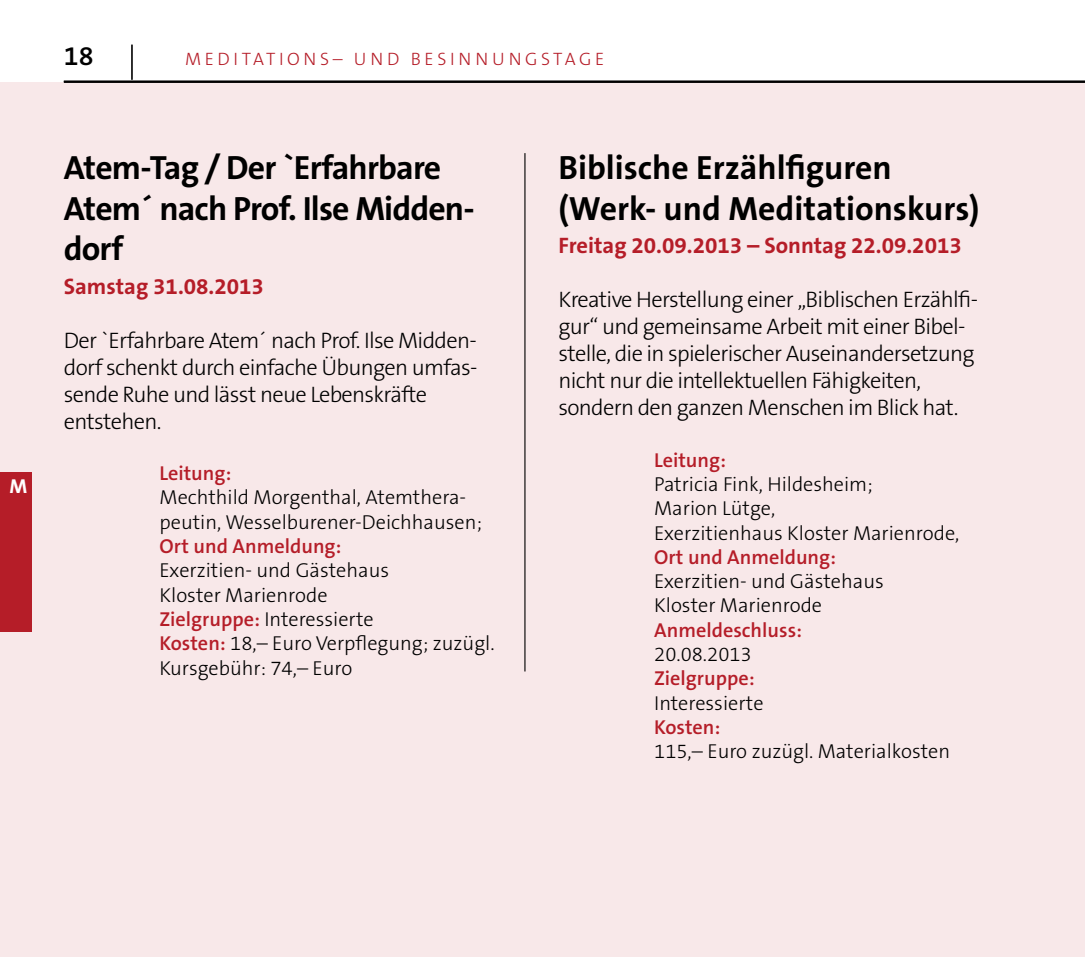
<style>
.page{position:relative;width:1085px;height:957px;background:#fff}
.page>*{position:absolute;margin:0;border:0;box-sizing:border-box;transform-origin:0 0}
.t1{font:700 33.75px/40.5px "The Sans B7";letter-spacing:-.01em;color:#000}
.t2{font:600 27px "The Sans B6";color:#000}
.t3{font:300 22.5px/27px "The Sans B3";letter-spacing:-.03em;color:#000}
.t4{font:700 22.5px "The Sans B7";color:#b51d28}
.t5{font:300 20.25px/24.3px "The Sans B3";color:#000}
.t6{font:600 20.25px "The Sans B6";color:#b51d28}
.t7{font:700 20.25px "The Sans B7";color:#fff}
.t8{font:300 18px "The Sans B3";color:#b51d28}
.s1{font-family:"The Sans B6";font-weight:600;color:#b51d28}
</style>
<div class="page">
<div style="left:0;top:83px;width:1084px;height:874px;background:#f8e8e9"></div>
<div style="left:0;top:472px;width:32px;height:159px;background:#b51d28"></div>
<hr style="left:524px;top:153px;width:1px;height:518px;background:#000">
<hr style="left:64px;top:81px;width:1020px;height:2px;background:#000">
<hr style="left:131px;top:45px;width:1px;height:35px;background:#000">
<p class="t7" style="left:10px;top:476px;width:19px">M</p>
<h2 class="t2" style="left:64px;top:41px;width:31px">18</h2>
<p class="t8" style="left:185px;top:49px;width:33px">Meditations</p>
<p class="t8" style="left:333px;top:49px;width:37px">– und</p>
<p class="t8" style="left:410px;top:49px;width:29px">Besinnungstage</p>
<h1 class="t1" style="left:64px;top:149px;width:412px">Atem-Tag / Der `Erfahrbare<br>Atem´ nach Prof. Ilse Midden&shy;dorf</h1>
<p class="t4" style="left:64px;top:274px;width:201px">Samstag 31.08.2013</p>
<p class="t3" style="left:64px;top:327px;width:415px">Der `Erfahrbare Atem´ nach Prof. Ilse Midden&shy;dorf schenkt durch einfache Übungen umfas&shy;sende Ruhe und lässt neue Lebenskräfte entstehen.</p>
<p class="t6" style="left:159px;top:462px;width:73px">Leitung:</p>
<p class="t5" style="left:159px;top:486px;width:324px">Mechthild Morgenthal, Atemthera&shy;peutin, Wesselburener-Deichhausen;</p>
<p class="t6" style="left:159px;top:535px;width:183px">Ort und Anmeldung:</p>
<p class="t5" style="left:159px;top:559px;width:336px">Exerzitien- und Gästehaus<br>Kloster Marienrode<br><span class="s1">Zielgruppe:</span> Interessierte<br><span class="s1">Kosten:</span> 18,– Euro Verpflegung; zuzügl.<br>Kursgebühr: 74,– Euro</p>
<h1 class="t1" style="left:558px;top:149px;width:422px">Biblische Erzählfiguren (Werk- und Meditationskurs)</h1>
<p class="t4" style="left:558px;top:233px;width:405px">Freitag 20.09.2013 – Sonntag 22.09.2013</p>
<p class="t3" style="left:558px;top:287px;width:421px">Kreative Herstellung einer „Biblischen Erzählfi&shy;gur“ und gemeinsame Arbeit mit einer Bibel-- stelle, die in spielerischer Auseinandersetzung nicht nur die intellektuellen Fähigkeiten, sondern den ganzen Menschen im Blick hat.</p>
<p class="t6" style="left:654px;top:449px;width:73px">Leitung:</p>
<p class="t5" style="left:654px;top:472px;width:307px">Patricia Fink, Hildesheim;<br>Marion Lütge,<br>Exerzitienhaus Kloster Marienrode,</p>
<p class="t6" style="left:654px;top:546px;width:183px">Ort und Anmeldung:</p>
<p class="t5" style="left:654px;top:570px;width:231px">Exerzitien- und Gästehaus<br>Kloster Marienrode</p>
<p class="t6" style="left:654px;top:619px;width:149px">Anmeldeschluss:</p>
<p class="t5" style="left:654px;top:642px;width:99px">20.08.2013</p>
<p class="t6" style="left:654px;top:667px;width:102px">Zielgruppe:</p>
<p class="t5" style="left:654px;top:691px;width:111px">Interessierte</p>
<p class="t6" style="left:654px;top:716px;width:68px">Kosten:</p>
<p class="t5" style="left:654px;top:740px;width:297px">115,– Euro zuzügl. Materialkosten</p>
</div>
